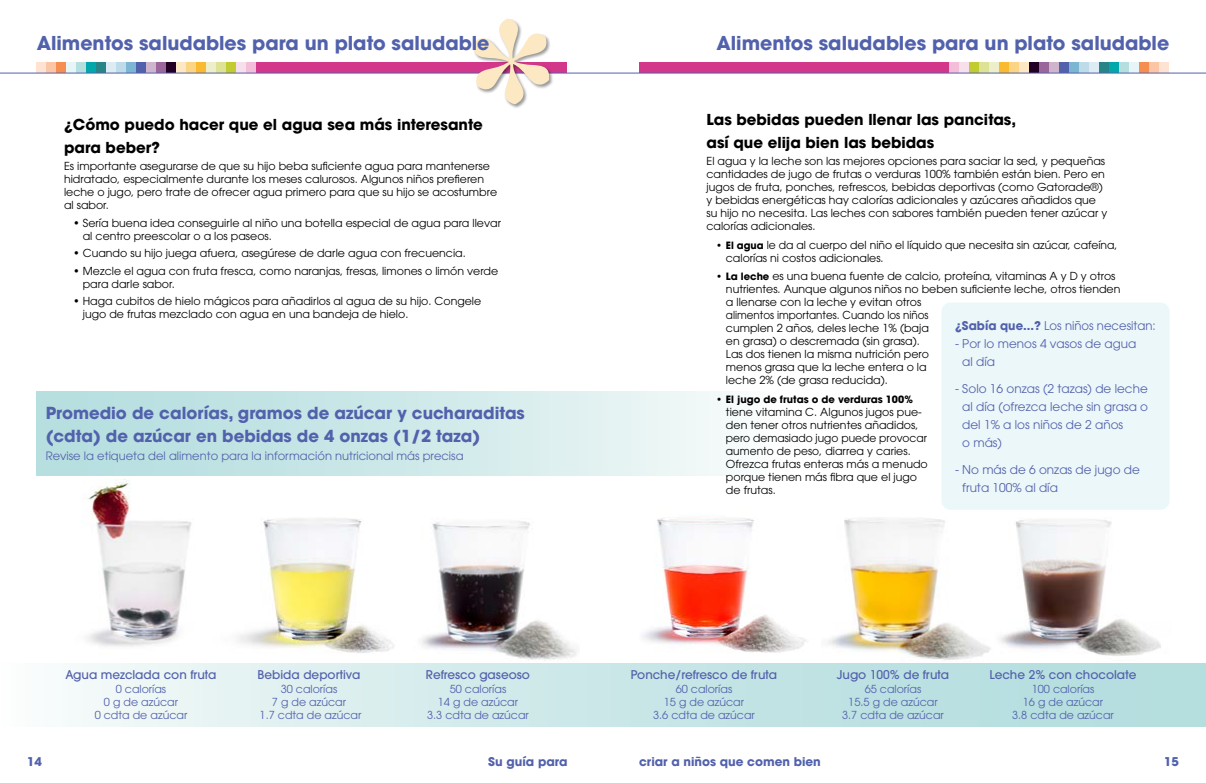
<style>
.page{position:relative;width:1206px;height:783px;background:#fff}
.page>*{position:absolute;margin:0;border:0;box-sizing:border-box;transform-origin:0 0}
.t1{font:700 19px "ITC Avant Garde Pro";color:#5261ac}
.t2{font:700 16.5px/23px "ITC Avant Garde Pro";color:#5261ac}
.t3{font:700 15px/23px "ITC Avant Garde Pro";color:#000}
.t4{font:12px/18px "ITC Avant Garde Pro";color:#5261ac}
.t5{font:500 12px "ITC Avant Garde Pro";color:#5261ac}
.t6{font:700 12px "ITC Avant Garde Pro";color:#5261ac}
.t7{font:11.5px "ITC Avant Garde Pro";color:#5261ac}
.t8{font:11px/13px "ITC Avant Garde Pro";color:#000}
.t9{font:11px/13px "ITC Avant Garde Pro";color:#5261ac;text-align:center}
.t10{font:700 10px "ITC Avant Garde Pro";color:#000}
.s1{font-weight:700;font-size:10px}
.s2{font-weight:700}
</style>
<div class="page">
<div style="left:639px;top:62px;width:310px;height:11px;background:#d23789"></div>
<div style="left:1159px;top:62px;width:10px;height:11px;background:#fee3d3"></div>
<div style="left:1149px;top:62px;width:10px;height:11px;background:#fcc6a6"></div>
<div style="left:1139px;top:62px;width:10px;height:11px;background:#f68e50"></div>
<div style="left:1129px;top:62px;width:10px;height:11px;background:#e8f5f7"></div>
<div style="left:1119px;top:62px;width:10px;height:11px;background:#b5dedf"></div>
<div style="left:1109px;top:62px;width:10px;height:11px;background:#00a8ac"></div>
<div style="left:1099px;top:62px;width:10px;height:11px;background:#278487"></div>
<div style="left:1089px;top:62px;width:10px;height:11px;background:#ddebf3"></div>
<div style="left:1079px;top:62px;width:10px;height:11px;background:#bedbe9"></div>
<div style="left:1069px;top:62px;width:10px;height:11px;background:#7db6d3"></div>
<div style="left:1059px;top:62px;width:10px;height:11px;background:#5261ac"></div>
<div style="left:1049px;top:62px;width:10px;height:11px;background:#ceb5cc"></div>
<div style="left:1039px;top:62px;width:10px;height:11px;background:#9b679a"></div>
<div style="left:1029px;top:62px;width:10px;height:11px;background:#230023"></div>
<div style="left:1019px;top:62px;width:10px;height:11px;background:#fce9c4"></div>
<div style="left:999px;top:62px;width:10px;height:11px;background:#faba2f"></div>
<div style="left:1009px;top:62px;width:10px;height:11px;background:#fcd584"></div>
<div style="left:989px;top:62px;width:10px;height:11px;background:#edefca"></div>
<div style="left:979px;top:62px;width:10px;height:11px;background:#dde295"></div>
<div style="left:969px;top:62px;width:10px;height:11px;background:#c1cc30"></div>
<div style="left:959px;top:62px;width:10px;height:11px;background:#f8dfec"></div>
<div style="left:949px;top:62px;width:10px;height:11px;background:#f4bed8"></div>
<div style="left:256px;top:62px;width:311px;height:11px;background:#d23789"></div>
<div style="left:36px;top:62px;width:10px;height:11px;background:#fee3d3"></div>
<div style="left:46px;top:62px;width:10px;height:11px;background:#fcc6a6"></div>
<div style="left:56px;top:62px;width:10px;height:11px;background:#f68e50"></div>
<div style="left:66px;top:62px;width:10px;height:11px;background:#e8f5f7"></div>
<div style="left:76px;top:62px;width:10px;height:11px;background:#b5dedf"></div>
<div style="left:86px;top:62px;width:10px;height:11px;background:#00a8ac"></div>
<div style="left:96px;top:62px;width:10px;height:11px;background:#278487"></div>
<div style="left:106px;top:62px;width:10px;height:11px;background:#ddebf3"></div>
<div style="left:116px;top:62px;width:10px;height:11px;background:#bedbe9"></div>
<div style="left:126px;top:62px;width:10px;height:11px;background:#7db6d3"></div>
<div style="left:136px;top:62px;width:10px;height:11px;background:#5261ac"></div>
<div style="left:146px;top:62px;width:10px;height:11px;background:#ceb5cc"></div>
<div style="left:156px;top:62px;width:10px;height:11px;background:#9b679a"></div>
<div style="left:166px;top:62px;width:10px;height:11px;background:#230023"></div>
<div style="left:176px;top:62px;width:10px;height:11px;background:#fce9c4"></div>
<div style="left:186px;top:62px;width:10px;height:11px;background:#fcd584"></div>
<div style="left:196px;top:62px;width:10px;height:11px;background:#faba2f"></div>
<div style="left:206px;top:62px;width:10px;height:11px;background:#edefca"></div>
<div style="left:216px;top:62px;width:10px;height:11px;background:#dde295"></div>
<div style="left:226px;top:62px;width:10px;height:11px;background:#c1cc30"></div>
<div style="left:236px;top:62px;width:10px;height:11px;background:#f8dfec"></div>
<div style="left:246px;top:62px;width:10px;height:11px;background:#f4bed8"></div>
<hr style="left:0;top:73px;width:1206px;height:1px;background:#5261ac">
<div style="left:474px;top:19px;width:80px;height:90px;background:#000;opacity:.4"></div>
<svg style="left:37px;top:392px;width:694px;height:83px;background:#cfe9e9"></svg>
<img style="left:86px;top:479px;width:106px;height:168px">
<img style="left:642px;top:518px;width:164px;height:135px">
<img style="left:828px;top:504px;width:163px;height:156px">
<img style="left:421px;top:521px;width:156px;height:140px">
<img style="left:1000px;top:519px;width:161px;height:137px">
<img style="left:238px;top:518px;width:156px;height:135px">
<div style="left:0;top:663px;width:1206px;height:64px;background:linear-gradient(to right,#f3f9f8,#abd9db)"></div>
<div style="left:942px;top:303px;width:228px;height:207px;background:#ecf7f9;border-radius:9px"></div>
<svg style="left:471px;top:19px;width:81px;height:88px"></svg>
<h1 class="t1" style="left:37px;top:30px;width:454px">Alimentos saludables para un plato saludable</h1>
<h1 class="t1" style="left:716px;top:30px;width:454px">Alimentos saludables para un plato saludable</h1>
<h3 class="t3" style="left:64px;top:112px;width:420px">¿Cómo puedo hacer que el agua sea más interesante para beber?</h3>
<p class="t8" style="left:64px;top:159px;width:435px">Es importante asegurarse de que su hijo beba suficiente agua para mantenerse hidratado, especialmente durante los meses calurosos. Algunos niños prefieren leche o jugo, pero trate de ofrecer agua primero para que su hijo se acostumbre al sabor.</p>
<p class="t8" style="left:83px;top:216px;width:420px;text-indent:-10px">• Sería buena idea conseguirle al niño una botella especial de agua para llevar al centro preescolar o a los paseos.</p>
<p class="t8" style="left:73px;top:246px;width:394px">• Cuando su hijo juega afuera, asegúrese de darle agua con frecuencia.</p>
<p class="t8" style="left:83px;top:264px;width:417px;text-indent:-10px">• Mezcle el agua con fruta fresca, como naranjas, fresas, limones o limón verde para darle sabor.</p>
<p class="t8" style="left:83px;top:294px;width:400px;text-indent:-10px">• Haga cubitos de hielo mágicos para añadirlos al agua de su hijo. Congele jugo de frutas mezclado con agua en una bandeja de hielo.</p>
<h2 class="t2" style="left:46px;top:401px;width:481px">Promedio de calorías, gramos de azúcar y cucharaditas (cdta) de azúcar en bebidas de 4 onzas (1/2 taza)</h2>
<p class="t7" style="left:46px;top:449px;width:419px">Revise la etiqueta del alimento para la información nutricional más precisa</p>
<p class="t5" style="left:65px;top:667px;width:153px">Agua mezclada con fruta</p>
<p class="t9" style="left:95px;top:683px;width:94px">0 calorías<br>0 g de azúcar<br>0 cdta de azúcar</p>
<p class="t5" style="left:258px;top:667px;width:104px">Bebida deportiva</p>
<p class="t9" style="left:260px;top:683px;width:103px">30 calorías<br>7 g de azúcar<br>1.7 cdta de azúcar</p>
<p class="t5" style="left:426px;top:667px;width:106px">Refresco gaseoso</p>
<p class="t9" style="left:427px;top:683px;width:103px">50 calorías<br>14 g de azúcar<br>3.3 cdta de azúcar</p>
<h3 class="t3" style="left:706px;top:108px;width:311px">Las bebidas pueden llenar las pancitas, así que elija bien las bebidas</h3>
<p class="t8" style="left:706px;top:155px;width:402px">El agua y la leche son las mejores opciones para saciar la sed, y pequeñas cantidades de jugo de frutas o verduras 100% también están bien. Pero en jugos de fruta, ponches, refrescos, bebidas deportivas (como Gatorade®) y bebidas energéticas hay calorías adicionales y azúcares añadidos que su hijo no necesita. Las leches con sabores también pueden tener azúcar y calorías adicionales.</p>
<p class="t8" style="left:726px;top:238px;width:393px;text-indent:-10px"><span class="s1">• El agua</span> le da al cuerpo del niño el líquido que necesita sin azúcar, cafeína, calorías ni costos adicionales.</p>
<p class="t8" style="left:726px;top:270px;width:396px;text-indent:-10px"><span class="s1">• La leche</span> es una buena fuente de calcio, proteína, vitaminas A y D y otros nutrientes. Aunque algunos niños no beben suficiente leche, otros tienden a llenarse con la leche y evitan otros<br>alimentos importantes. Cuando los niños<br>cumplen 2 años, deles leche 1% (baja<br>en grasa) o descremada (sin grasa).<br>Las dos tienen la misma nutrición pero<br>menos grasa que la leche entera o la<br>leche 2% (de grasa reducida).</p>
<p class="t10" style="left:716px;top:392px;width:199px">• El jugo de frutas o de verduras 100%</p>
<p class="t8" style="left:726px;top:405px;width:203px">tiene vitamina C. Algunos jugos pue&shy;den tener otros nutrientes añadidos, pero demasiado jugo puede provocar aumento de peso, diarrea y caries.<br>Ofrezca frutas enteras más a menudo porque tienen más fibra que el jugo de frutas.</p>
<p class="t4" style="left:955px;top:316px;width:202px"><span class="s2">¿Sabía que...?</span> Los niños necesitan:</p>
<p class="t4" style="left:962px;top:334px;width:176px;text-indent:-7px">- Por lo menos 4 vasos de agua al día</p>
<p class="t4" style="left:962px;top:379px;width:187px;text-indent:-7px">- Solo 16 onzas (2 tazas) de leche al día (ofrezca leche sin grasa o del 1% a los niños de 2 años<br>o más)</p>
<p class="t4" style="left:962px;top:460px;width:179px;text-indent:-7px">- No más de 6 onzas de jugo de fruta 100% al día</p>
<p class="t5" style="left:631px;top:667px;width:148px">Ponche/refresco de fruta</p>
<p class="t9" style="left:653px;top:683px;width:103px">60 calorías<br>15 g de azúcar<br>3.6 cdta de azúcar</p>
<p class="t5" style="left:837px;top:667px;width:114px">Jugo 100% de fruta</p>
<p class="t9" style="left:842px;top:683px;width:103px">65 calorías<br>15.5 g de azúcar<br>3.7 cdta de azúcar</p>
<p class="t5" style="left:990px;top:667px;width:148px">Leche 2% con chocolate</p>
<p class="t9" style="left:1012px;top:683px;width:103px">100 calorías<br>16 g de azúcar<br>3.8 cdta de azúcar</p>
<p class="t6" style="left:27px;top:754px;width:16px">14</p>
<p class="t6" style="left:488px;top:754px;width:81px">Su guía para</p>
<p class="t6" style="left:639px;top:754px;width:183px">criar a niños que comen bien</p>
<p class="t6" style="left:1164px;top:754px;width:16px">15</p>
</div>
